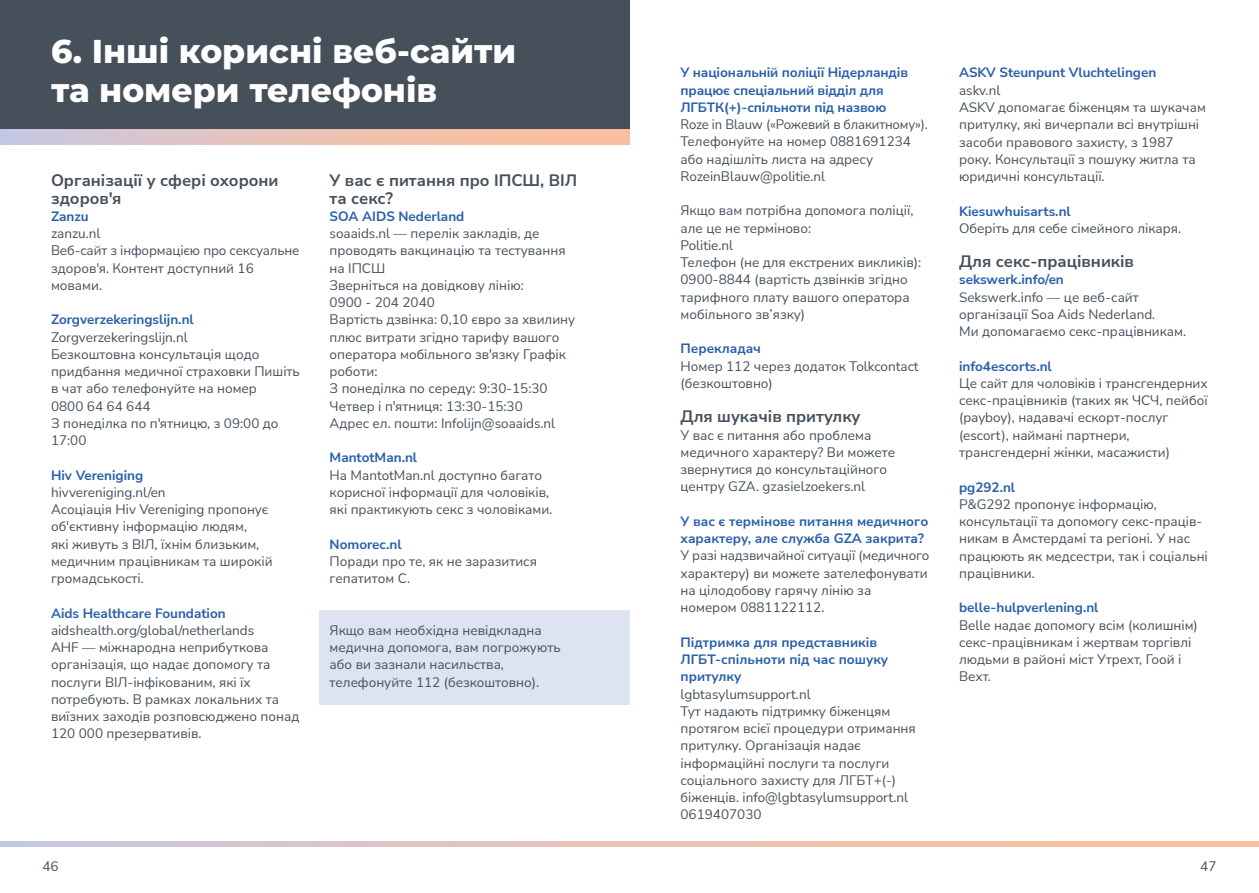
<style>
.page{position:relative;width:1259px;height:893px;background:#fff}
.page>*{position:absolute;margin:0;border:0;box-sizing:border-box;transform-origin:0 0}
.t1{font:800 33px/39px "Montserrat";color:#fff}
.t2{font:700 16.5px/17.2px "Nunito Sans";color:#45505b}
.t3{font:13.5px/17.2px "Nunito Sans";color:#45505b}
.t4{font:700 13.5px/17.2px "Nunito Sans";color:#295faa}
</style>
<div class="page">
<div style="left:319px;top:610px;width:310px;height:95px;background:#dde3f1"></div>
<div style="left:0;top:0;width:629px;height:137px;background:#45505b"></div>
<div style="left:0;top:129px;width:629px;height:16px;background:linear-gradient(to right,#ccc7dd,#ffbe96)"></div>
<svg style="left:0;top:842px;width:1259px;height:4px;background:#e5c2ba"></svg>
<h1 class="t1" style="left:51px;top:31px;width:467px">6. Інші корисні веб-сайти та номери телефонів</h1>
<p class="t2" style="left:51px;top:171px;width:229px">Організації у сфері охорони здоров'я</p>
<p class="t4" style="left:51px;top:207px;width:39px">Zanzu</p>
<p class="t3" style="left:51px;top:224px;width:250px">zanzu.nl<br>Веб-сайт з інформацією про сексуальне здоров'я. Контент доступний 16 мовами.</p>
<p class="t4" style="left:51px;top:310px;width:144px">Zorgverzekeringslijn.nl</p>
<p class="t3" style="left:51px;top:328px;width:250px">Zorgverzekeringslijn.nl<br>Безкоштовна консультація щодо придбання медичної страховки Пишіть в чат або телефонуйте на номер<br>0800 64 64 644<br>З понеділка по п'ятницю, з 09:00 до<br>17:00</p>
<p class="t4" style="left:51px;top:466px;width:94px">Hiv Vereniging</p>
<p class="t3" style="left:51px;top:483px;width:223px">hivvereniging.nl/en<br>Асоціація Hiv Vereniging пропонує об'єктивну інформацію людям,<br>які живуть з ВІЛ, їхнім близьким, медичним працівникам та широкій громадськості.</p>
<p class="t4" style="left:51px;top:604px;width:176px">Aids Healthcare Foundation</p>
<p class="t3" style="left:51px;top:621px;width:250px">aidshealth.org/global/netherlands<br>AHF — міжнародна неприбуткова організація, що надає допомогу та послуги ВІЛ-інфікованим, які їх потребують. В рамках локальних та виїзних заходів розповсюджено понад 120 000 презервативів.</p>
<p class="t2" style="left:330px;top:171px;width:249px">У вас є питання про ІПСШ, ВІЛ та секс?</p>
<p class="t4" style="left:330px;top:207px;width:136px">SOA AIDS Nederland</p>
<p class="t3" style="left:330px;top:224px;width:247px">soaaids.nl — перелік закладів, де проводять вакцинацію та тестування на ІПСШ<br>Зверніться на довідкову лінію:<br>0900 - 204 2040<br>Вартість дзвінка: 0,10 євро за хвилину плюс витрати згідно тарифу вашого оператора мобільного зв'язку Графік роботи:<br>З понеділка по середу: 9:30-15:30<br>Четвер і п'ятниця: 13:30-15:30<br>Адрес ел. пошти: Infolijn@soaaids.nl</p>
<p class="t4" style="left:330px;top:448px;width:89px">MantotMan.nl</p>
<p class="t3" style="left:330px;top:466px;width:224px">На MantotMan.nl доступно багато корисної інформації для чоловіків, які практикують секс з чоловіками.</p>
<p class="t4" style="left:330px;top:535px;width:74px">Nomorec.nl</p>
<p class="t3" style="left:330px;top:552px;width:209px">Поради про те, як не заразитися гепатитом С.</p>
<p class="t3" style="left:330px;top:621px;width:232px">Якщо вам необхідна невідкладна медична допомога, вам погрожують або ви зазнали насильства, телефонуйте 112 (безкоштовно).</p>
<p class="t4" style="left:680px;top:64px;width:229px">У національній поліції Нідерландів працює спеціальний відділ для<br>ЛГБТК(+)-спільноти під назвою</p>
<p class="t3" style="left:680px;top:115px;width:249px">Roze in Blauw («Рожевий в блакитному»).<br>Телефонуйте на номер 0881691234 або надішліть листа на адресу<br>RozeinBlauw@politie.nl</p>
<p class="t3" style="left:680px;top:202px;width:242px">Якщо вам потрібна допомога поліції, але це не терміново:<br>Politie.nl<br>Телефон (не для екстрених викликів):<br>0900-8844 (вартість дзвінків згідно тарифного плату вашого оператора мобільного зв’язку)</p>
<p class="t4" style="left:680px;top:340px;width:82px">Перекладач</p>
<p class="t3" style="left:680px;top:357px;width:240px">Номер 112 через додаток Tolkcontact (безкоштовно)</p>
<p class="t2" style="left:680px;top:407px;width:181px">Для шукачів притулку</p>
<p class="t3" style="left:680px;top:426px;width:216px">У вас є питання або проблема медичного характеру? Ви можете звернутися до консультаційного центру GZA. gzasielzoekers.nl</p>
<p class="t4" style="left:680px;top:512px;width:249px">У вас є термінове питання медичного характеру, але служба GZA закрита?</p>
<p class="t3" style="left:680px;top:547px;width:250px">У разі надзвичайної ситуації (медичного характеру) ви можете зателефонувати на цілодобову гарячу лінію за номером 0881122112.</p>
<p class="t4" style="left:680px;top:633px;width:209px">Підтримка для представників<br>ЛГБТ-спільноти під час пошуку притулку</p>
<p class="t3" style="left:680px;top:685px;width:237px">lgbtasylumsupport.nl<br>Тут надають підтримку біженцям протягом всієї процедури отримання притулку. Організація надає інформаційні послуги та послуги соціального захисту для ЛГБТ+(-) біженців. info@lgbtasylumsupport.nl<br>0619407030</p>
<p class="t4" style="left:959px;top:64px;width:199px">ASKV Steunpunt Vluchtelingen</p>
<p class="t3" style="left:959px;top:81px;width:248px">askv.nl<br>ASKV допомагає біженцям та шукачам притулку, які вичерпали всі внутрішні засоби правового захисту, з 1987 року. Консультації з пошуку житла та юридичні консультації.</p>
<p class="t4" style="left:959px;top:202px;width:113px">Kiesuwhuisarts.nl</p>
<p class="t3" style="left:959px;top:219px;width:223px">Оберіть для себе сімейного лікаря.</p>
<p class="t2" style="left:959px;top:252px;width:176px">Для секс-працівників</p>
<p class="t4" style="left:959px;top:271px;width:106px">sekswerk.info/en</p>
<p class="t3" style="left:959px;top:288px;width:228px">Sekswerk.info — це веб-сайт організації Soa Aids Nederland.<br>Ми допомагаємо секс-працівникам.</p>
<p class="t4" style="left:959px;top:357px;width:94px">info4escorts.nl</p>
<p class="t3" style="left:959px;top:374px;width:250px">Це сайт для чоловіків і трансгендерних секс-працівників (таких як ЧСЧ, пейбої (payboy), надавачі ескорт-послуг (escort), наймані партнери, трансгендерні жінки, масажисти)</p>
<p class="t4" style="left:959px;top:478px;width:58px">pg292.nl</p>
<p class="t3" style="left:959px;top:495px;width:250px">P&amp;G292 пропонує інформацію, консультації та допомогу секс-праців&shy;никам в Амстердамі та регіоні. У нас працюють як медсестри, так і соціальні працівники.</p>
<p class="t4" style="left:959px;top:598px;width:141px">belle-hulpverlening.nl</p>
<p class="t3" style="left:959px;top:616px;width:240px">Belle надає допомогу всім (колишнім) секс-працівникам і жертвам торгівлі людьми в районі міст Утрехт, Гоой і<br>Вехт.</p>
<p class="t3" style="left:43px;top:857px;width:18px">46</p>
<p class="t3" style="left:1200px;top:857px;width:18px">47</p>
</div>
